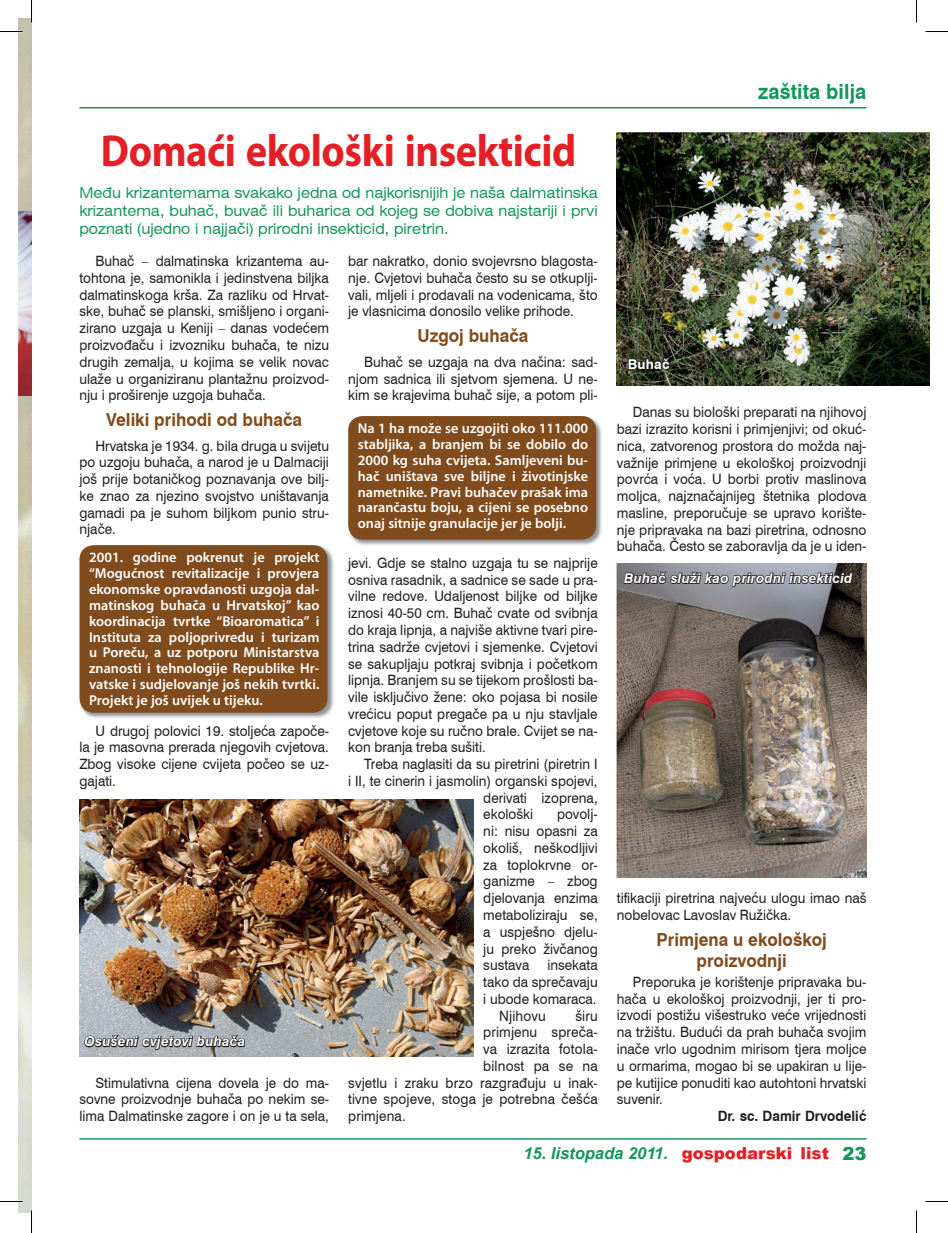
<style>
.page{position:relative;width:948px;height:1233px;background:#fff}
.page>*{position:absolute;margin:0;border:0;box-sizing:border-box;transform-origin:0 0}
.t1{font:700 45px "Myriad Pro";letter-spacing:-.01em;color:#e41f25;scale:.9 1}
.t2{font:700 21px "Swiss 721 BT";letter-spacing:.005em;color:#159659;scale:.95 1}
.t3{font:700 18px/21px "Swiss 721 BT";color:#814c1d;text-align:center;scale:.95 1}
.t4{font:italic 700 16.5px "Arial";color:#159659}
.t5{font:expanded 15px/18px "Swiss 721 BT";color:#159659;text-align:justify;scale:.9 1}
.t6{font:14.25px/16.8px "Swiss 721 BT";color:#231f20;text-align:justify;scale:.95 1}
.t7{font:600 14.25px/15.9px "Myriad Pro";color:#fff;text-align:justify}
.t8{font:700 14.25px "Swiss 721 BT";color:#231f20;scale:.95 1}
.t9{font:italic 700 13.5px "Swiss 721 BT";letter-spacing:.015em;color:#fff}
.t10{font:700 13.5px "Swiss 721 BT";letter-spacing:.015em;color:#fff}
.s1{font-weight:900;font-style:normal;color:#e41f25}
.s2{font-weight:900;font-style:normal;font-size:18px}
</style>
<div class="page">
<hr style="left:79px;top:1138px;width:787px;height:1px;background:#159659">
<hr style="left:79px;top:107px;width:787px;height:1px;background:#159659">
<img style="left:19px;top:212px;width:12px;height:184px">
<img style="left:79px;top:799px;width:394px;height:257px">
<img style="left:617px;top:563px;width:249px;height:314px">
<img style="left:617px;top:132px;width:312px;height:253px">
<svg style="left:627px;top:356px;width:43px;height:15px"></svg>
<svg style="left:83px;top:1023px;width:163px;height:34px;background:#8a8d92"></svg>
<svg style="left:622px;top:563px;width:232px;height:36px;background:#75767c"></svg>
<img style="left:79px;top:545px;width:255px;height:173px">
<div style="left:79px;top:545px;width:248px;height:167px;background:#814c1d;border-radius:14px"></div>
<img style="left:348px;top:416px;width:254px;height:129px">
<div style="left:348px;top:416px;width:248px;height:123px;background:#814c1d;border-radius:14px"></div>
<svg style="left:0;top:31px;width:22px;height:1px"></svg>
<svg style="left:925px;top:31px;width:22px;height:1px"></svg>
<svg style="left:0;top:1201px;width:22px;height:1px"></svg>
<svg style="left:925px;top:1201px;width:22px;height:1px"></svg>
<svg style="left:31px;top:0;width:1px;height:23px"></svg>
<svg style="left:31px;top:1210px;width:1px;height:22px"></svg>
<svg style="left:916px;top:0;width:1px;height:23px"></svg>
<svg style="left:916px;top:1210px;width:1px;height:22px"></svg>
<h1 class="t1" style="left:101px;top:125px;width:529px">Domaći ekološki insekticid</h1>
<p class="t5" style="left:79px;top:184px;width:577px">Među krizantemama svakako jedna od najkorisnijih je naša dalmatinska krizantema, buhač, buvač ili buharica od kojeg se dobiva najstariji i prvi poznati (ujedno i najjači) prirodni insekticid, piretrin.</p>
<p class="t6" style="left:348px;top:252px;width:264px">bar nakratko, donio svojevrsno blagosta&shy;nje. Cvjetovi buhača često su se otkuplji&shy;vali, mljeli i prodavali na vodenicama, što je vlasnicima donosilo velike prihode.</p>
<p class="t3" style="left:417px;top:325px;width:118px">Uzgoj buhača</p>
<p class="t6" style="left:348px;top:353px;width:264px;text-indent:16px">Buhač se uzgaja na dva načina: sad&shy;njom sadnica ili sjetvom sjemena. U ne&shy;kim se krajevima buhač sije, a potom pli-</p>
<p class="t6" style="left:79px;top:252px;width:264px;text-indent:16px">Buhač – dalmatinska krizantema au&shy;tohtona je, samonikla i jedinstvena biljka dalmatinskoga krša. Za razliku od Hrvat&shy;ske, buhač se planski, smišljeno i organi&shy;zirano uzgaja u Keniji – danas vodećem proizvođaču i izvozniku buhača, te nizu drugih zemalja, u kojima se velik novac ulaže u organiziranu plantažnu proizvod&shy;nju i proširenje uzgoja buhača.</p>
<p class="t3" style="left:106px;top:409px;width:208px">Veliki prihodi od buhača</p>
<p class="t6" style="left:79px;top:437px;width:264px;text-indent:16px">Hrvatska je 1934. g. bila druga u svijetu po uzgoju buhača, a narod je u Dalmaciji još prije botaničkog poznavanja ove bilj&shy;ke znao za njezino svojstvo uništavanja gamadi pa je suhom biljkom punio stru&shy;njače.</p>
<p class="t7" style="left:358px;top:420px;width:232px">Na 1 ha može se uzgojiti oko 111.000 stabljika, a branjem bi se dobilo do 2000 kg suha cvijeta. Samljeveni bu&shy;hač uništava sve biljne i životinjske nametnike. Pravi buhačev prašak ima narančastu boju, a cijeni se posebno onaj sitnije granulacije jer je bolji.</p>
<p class="t7" style="left:89px;top:549px;width:232px">2001. godine pokrenut je projekt “Mogućnost revitalizacije i provjera ekonomske opravdanosti uzgoja dal&shy;matinskog buhača u Hrvatskoj” kao koordinacija tvrtke “Bioaromatica” i Instituta za poljoprivredu i turizam u Poreču, a uz potporu Ministarstva znanosti i tehnologije Republike Hr&shy;vatske i sudjelovanje još nekih tvrtki.<br>Projekt je još uvijek u tijeku.</p>
<p class="t6" style="left:79px;top:722px;width:264px;text-indent:16px">U drugoj polovici 19. stoljeća započe&shy;la je masovna prerada njegovih cvjetova.<br>Zbog visoke cijene cvijeta počeo se uz&shy;gajati.</p>
<p class="t9" style="left:84px;top:1033px;width:162px">Osušeni cvjetovi buhača</p>
<p class="t6" style="left:79px;top:1073px;width:264px;text-indent:16px">Stimulativna cijena dovela je do ma&shy;sovne proizvodnje buhača po nekim se&shy;lima Dalmatinske zagore i on je u ta sela,</p>
<p class="t6" style="left:348px;top:554px;width:264px">jevi. Gdje se stalno uzgaja tu se najprije osniva rasadnik, a sadnice se sade u pra&shy;vilne redove. Udaljenost biljke od biljke iznosi 40-50 cm. Buhač cvate od svibnja do kraja lipnja, a najviše aktivne tvari pire&shy;trina sadrže cvjetovi i sjemenke. Cvjetovi se sakupljaju potkraj svibnja i početkom lipnja. Branjem su se tijekom prošlosti ba&shy;vile isključivo žene: oko pojasa bi nosile vrećicu poput pregače pa u nju stavljale cvjetove koje su ručno brale. Cvijet se na&shy;kon branja treba sušiti.</p>
<p class="t6" style="left:364px;top:755px;width:247px">Treba naglasiti da su piretrini (piretrin I</p>
<p class="t6" style="left:348px;top:772px;width:264px">i II, te cinerin i jasmolin) organski spojevi,</p>
<p class="t6" style="left:483px;top:789px;width:122px">derivati izoprena,</p>
<p class="t6" style="left:483px;top:805px;width:54px">ekološki</p>
<p class="t6" style="left:483px;top:805px;width:122px;text-indent:74px">povolj&shy;ni: nisu opasni za okoliš, neškodljivi za toplokrvne or&shy;ganizme – zbog djelovanja enzima metaboliziraju se, a uspješno djelu&shy;ju preko živčanog sustava</p>
<p class="t6" style="left:547px;top:956px;width:54px">insekata</p>
<p class="t6" style="left:483px;top:973px;width:122px">tako da sprečavaju</p>
<p class="t6" style="left:483px;top:990px;width:121px">i ubode komaraca.</p>
<p class="t6" style="left:499px;top:1006px;width:50px">Njihovu</p>
<p class="t6" style="left:575px;top:1006px;width:25px">širu</p>
<p class="t6" style="left:483px;top:1023px;width:122px">primjenu spreča-</p>
<p class="t6" style="left:483px;top:1040px;width:122px">va izrazita fotola-</p>
<p class="t6" style="left:483px;top:1057px;width:122px">bilnost pa se na</p>
<p class="t6" style="left:348px;top:1073px;width:264px">svjetlu i zraku brzo razgrađuju u inak-</p>
<p class="t6" style="left:348px;top:1090px;width:264px">tivne spojeve, stoga je potrebna češća</p>
<p class="t6" style="left:348px;top:1107px;width:62px">primjena.</p>
<h2 class="t2" style="left:758px;top:79px;width:115px">zaštita bilja</h2>
<p class="t10" style="left:628px;top:355px;width:43px">Buhač</p>
<p class="t6" style="left:617px;top:403px;width:264px;text-indent:16px">Danas su biološki preparati na njihovoj bazi izrazito korisni i primjenjivi; od okuć&shy;nica, zatvorenog prostora do možda naj&shy;važnije primjene u ekološkoj proizvodnji povrća i voća. U borbi protiv maslinova moljca, najznačajnijeg štetnika plodova masline, preporučuje se upravo korište&shy;nje pripravaka na bazi piretrina, odnosno buhača. Često se zaboravlja da je u iden-</p>
<p class="t9" style="left:624px;top:570px;width:230px">Buhač služi kao prirodni insekticid</p>
<p class="t6" style="left:617px;top:889px;width:264px">tifikaciji piretrina najveću ulogu imao naš nobelovac Lavoslav Ružička.</p>
<p class="t3" style="left:656px;top:928px;width:181px">Primjena u ekološkoj proizvodnji</p>
<p class="t6" style="left:617px;top:973px;width:264px;text-indent:16px">Preporuka je korištenje pripravaka bu&shy;hača u ekološkoj proizvodnji, jer ti pro&shy;izvodi postižu višestruko veće vrijednosti na tržištu. Budući da prah buhača svojim inače vrlo ugodnim mirisom tjera moljce u ormarima, mogao bi se upakiran u lije&shy;pe kutijice ponuditi kao autohtoni hrvatski suvenir.</p>
<p class="t8" style="left:717px;top:1107px;width:158px">Dr. sc. Damir Drvodelić</p>
<p class="t4" style="left:523px;top:1142px;width:344px">15. listopada 2011. <span class="s1">gospodarski list</span> <span class="s2">23</span></p>
</div>
